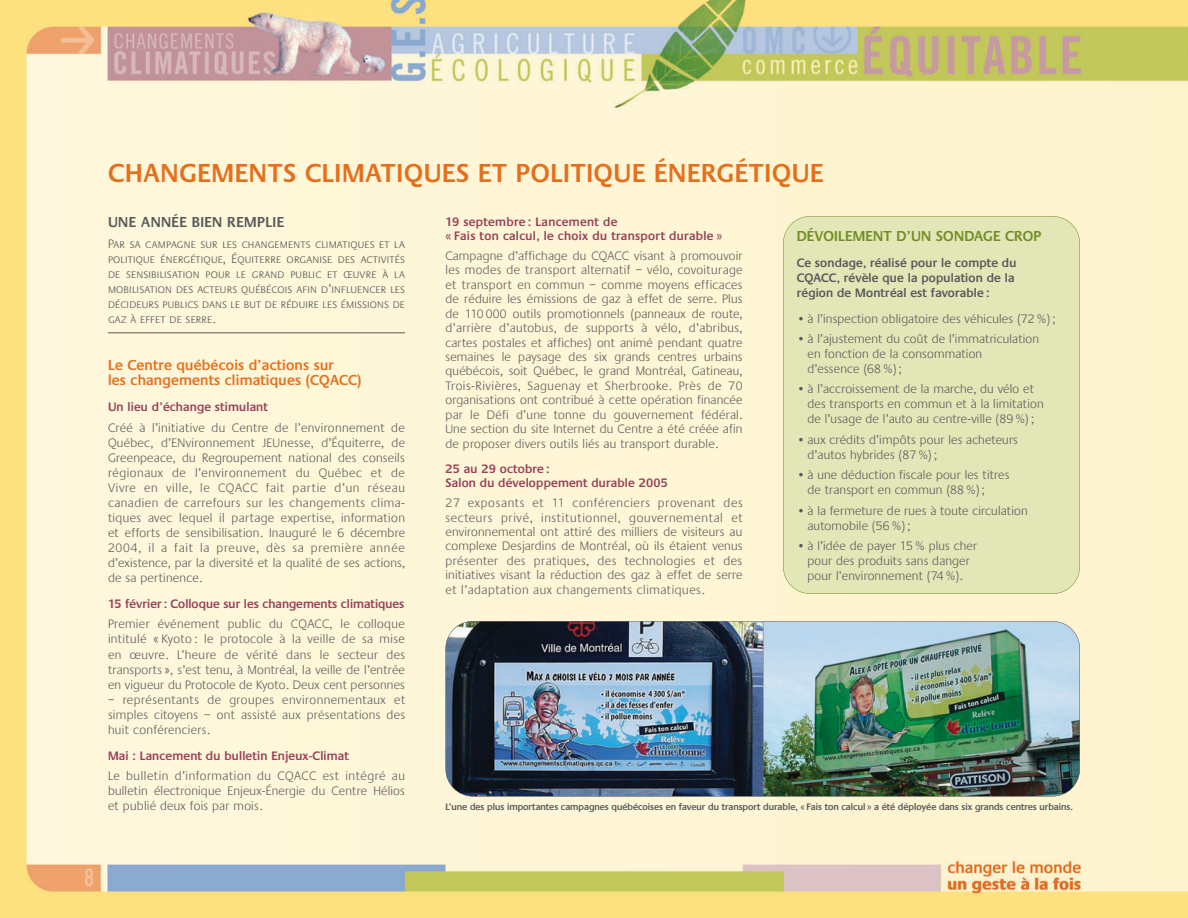
<style>
.page{position:relative;width:1188px;height:918px;background:#fff}
.page>*{position:absolute;margin:0;border:0;box-sizing:border-box;transform-origin:0 0}
.t1{font:600 27px "Praxis";letter-spacing:.03em;color:#e4701e}
.t2{font:24px "Trade Gothic Bold Cond Twenty";color:#f5bf95}
.t3{font:600 15px/15px "Praxis";letter-spacing:.015em;color:#e4701e}
.t4{font:600 15px "Praxis";letter-spacing:.015em;color:#728d24}
.t5{font:600 15px "Praxis";letter-spacing:.03em;color:#57585a}
.t6{font:300 12.75px/15px "Praxis";letter-spacing:.015em;color:#57585a;text-align:justify}
.t7{font:300 12.75px/15px "Praxis SC";letter-spacing:.015em;color:#57585a;text-align:justify}
.t8{font:600 12.75px/14.4px "Praxis";letter-spacing:.015em;color:#974059}
.t9{font:600 12.75px/15px "Praxis";letter-spacing:.015em;color:#57585a}
.t10{font:600 9.75px "Praxis";color:#57585a}
</style>
<div class="page">
<img style="left:0;top:0;width:1188px;height:917px">
<hr style="left:108px;top:333px;width:297px;height:1px;background:#57585a">
<div style="left:783px;top:216px;width:297px;height:378px;background:#e3e6b7;border-radius:27px"></div>
<div style="left:783px;top:216px;width:297px;height:378px;border:1px solid #728d24;border-radius:27px"></div>
<img style="left:446px;top:621px;width:634px;height:175px;border-radius:27px">
<div style="left:446px;top:621px;width:634px;height:175px;border:1px solid #57585a;border-radius:27px"></div>
<h1 class="t1" style="left:108px;top:158px;width:717px">CHANGEMENTS CLIMATIQUES ET POLITIQUE ÉNERGÉTIQUE</h1>
<p class="t5" style="left:108px;top:214px;width:178px">UNE ANNÉE BIEN REMPLIE</p>
<p class="t7" style="left:108px;top:236px;width:299px">Par sa campagne sur les changements climatiques et la politique énergétique, Équiterre organise des activités de sensibilisation pour le grand public et œuvre à la mobilisation des acteurs québécois afin d’influencer les décideurs publics dans le but de réduire les émissions de gaz à effet de serre.</p>
<p class="t3" style="left:108px;top:358px;width:255px">Le Centre québécois d’actions sur<br>les changements climatiques (CQACC)</p>
<p class="t8" style="left:108px;top:400px;width:161px">Un lieu d’échange stimulant</p>
<p class="t6" style="left:108px;top:420px;width:299px">Créé à l’initiative du Centre de l’environnement de Québec, d’ENvironnement JEUnesse, d’Équiterre, de Greenpeace, du Regroupement national des conseils régionaux de l’environnement du Québec et de Vivre en ville, le CQACC fait partie d’un réseau canadien de carrefours sur les changements clima&shy;tiques avec lequel il partage expertise, information et efforts de sensibilisation. Inauguré le 6 décembre 2004, il a fait la preuve, dès sa première année d’existence, par la diversité et la qualité de ses actions, de sa pertinence.</p>
<p class="t8" style="left:108px;top:597px;width:298px">15 février : Colloque sur les changements climatiques</p>
<p class="t6" style="left:108px;top:617px;width:299px">Premier événement public du CQACC, le colloque intitulé « Kyoto : le protocole à la veille de sa mise en œuvre. L’heure de vérité dans le secteur des transports », s’est tenu, à Montréal, la veille de l’entrée en vigueur du Protocole de Kyoto. Deux cent personnes</p>
<p class="t6" style="left:108px;top:692px;width:299px">– représentants de groupes environnementaux et simples citoyens – ont assisté aux présentations des huit conférenciers.</p>
<p class="t8" style="left:108px;top:748px;width:242px">Mai : Lancement du bulletin Enjeux-Climat</p>
<p class="t6" style="left:108px;top:769px;width:298px">Le bulletin d’information du CQACC est intégré au bulletin électronique Enjeux-Énergie du Centre Hélios et publié deux fois par mois.</p>
<p class="t8" style="left:446px;top:214px;width:278px">19 septembre : Lancement de<br>« Fais ton calcul, le choix du transport durable »</p>
<p class="t6" style="left:446px;top:249px;width:299px;line-height:14.4px">Campagne d’affichage du CQACC visant à promouvoir les modes de transport alternatif – vélo, covoiturage et transport en commun – comme moyens efficaces de réduire les émissions de gaz à effet de serre. Plus de 110 000 outils promotionnels (panneaux de route, d’arrière d’autobus, de supports à vélo, d’abribus, cartes postales et affiches) ont animé pendant quatre semaines le paysage des six grands centres urbains québécois, soit Québec, le grand Montréal, Gatineau, Trois-Rivières, Saguenay et Sherbrooke. Près de 70 organisations ont contribué à cette opération financée par le Défi d’une tonne du gouvernement fédéral.<br>Une section du site Internet du Centre a été créée afin de proposer divers outils liés au transport durable.</p>
<p class="t8" style="left:446px;top:462px;width:224px">25 au 29 octobre :<br>Salon du développement durable 2005</p>
<p class="t6" style="left:446px;top:496px;width:299px;line-height:14.4px">27 exposants et 11 conférenciers provenant des secteurs privé, institutionnel, gouvernemental et environnemental ont attiré des milliers de visiteurs au complexe Desjardins de Montréal, où ils étaient venus présenter des pratiques, des technologies et des initiatives visant la réduction des gaz à effet de serre et l’adaptation aux changements climatiques.</p>
<p class="t4" style="left:797px;top:228px;width:246px">DÉVOILEMENT D’UN SONDAGE CROP</p>
<p class="t9" style="left:797px;top:255px;width:221px">Ce sondage, réalisé pour le compte du<br>CQACC, révèle que la population de la région de Montréal est favorable :</p>
<p class="t6" style="left:797px;top:311px;width:260px">• à l’inspection obligatoire des véhicules (72 %) ;</p>
<p class="t6" style="left:807px;top:332px;width:233px;text-align:left;text-indent:-11px">• à l’ajustement du coût de l’immatriculation en fonction de la consommation<br>d’essence (68 %) ;</p>
<p class="t6" style="left:807px;top:382px;width:238px;text-align:left;text-indent:-11px">• à l’accroissement de la marche, du vélo et des transports en commun et à la limitation de l’usage de l’auto au centre-ville (89 %) ;</p>
<p class="t6" style="left:807px;top:432px;width:212px;text-indent:-11px">• aux crédits d’impôts pour les acheteurs d’autos hybrides (87 %) ;</p>
<p class="t6" style="left:807px;top:468px;width:203px;text-indent:-11px">• à une déduction fiscale pour les titres de transport en commun (88 %) ;</p>
<p class="t6" style="left:807px;top:503px;width:222px;text-indent:-11px">• à la fermeture de rues à toute circulation automobile (56 %) ;</p>
<p class="t6" style="left:797px;top:539px;width:182px;text-align:center">• à l’idée de payer 15 % plus cher pour des produits sans danger pour l’environnement (74 %).</p>
<p class="t10" style="left:446px;top:802px;width:629px">L’une des plus importantes campagnes québécoises en faveur du transport durable, « Fais ton calcul » a été déployée dans six grands centres urbains.</p>
<h2 class="t2" style="left:84px;top:869px;width:12px">8</h2>
</div>
